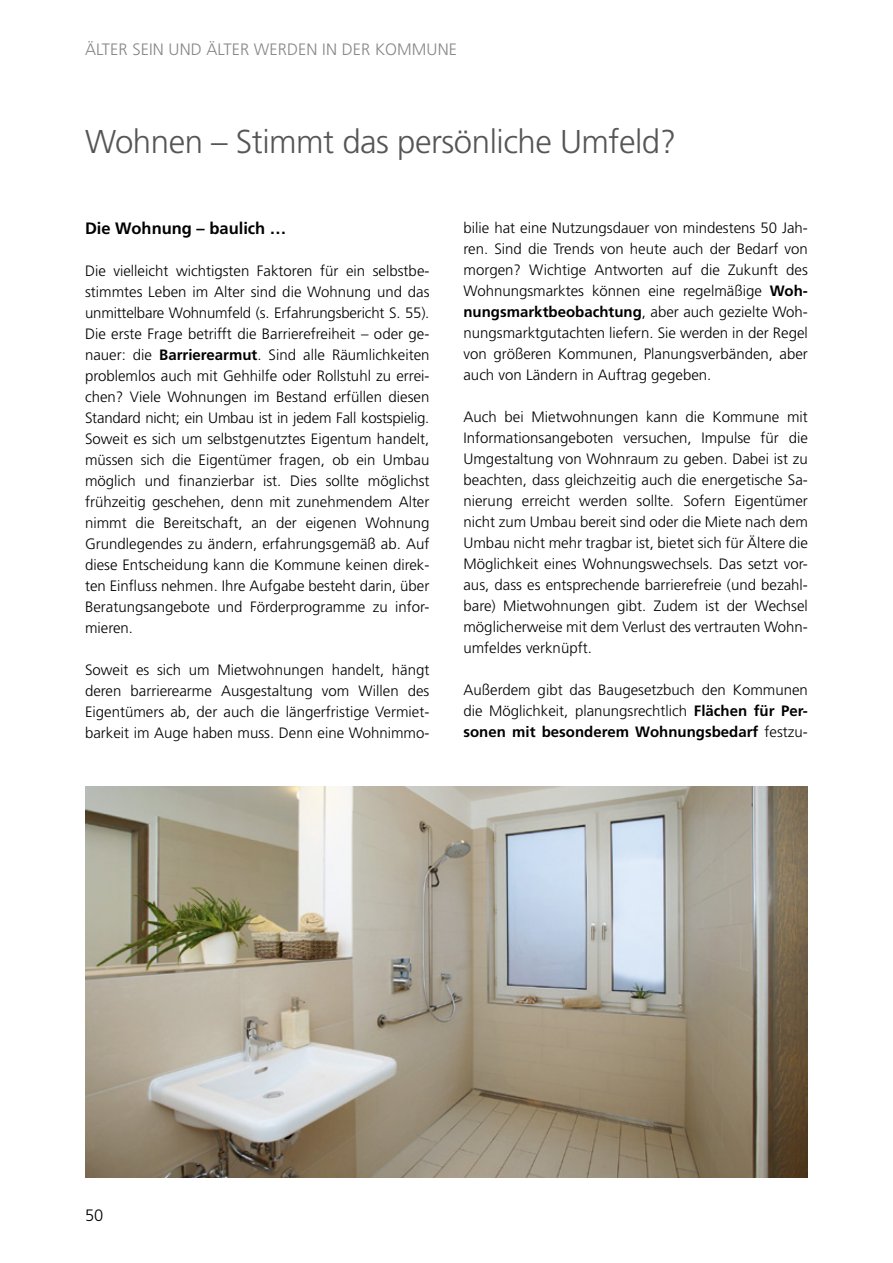
<style>
.page{position:relative;width:893px;height:1263px;background:#fff}
.page>*{position:absolute;margin:0;border:0;box-sizing:border-box;transform-origin:0 0}
.t1{font:300 33px "Frutiger";letter-spacing:-.015em;color:#565656}
.t2{font:300 16.5px "Frutiger";letter-spacing:.005em;color:#878786}
.t3{font:700 16.5px "Frutiger";color:#000}
.t4{font:300 16.5px "Frutiger CE";color:#000}
.t5{font:300 15px/21px "Frutiger";color:#000;text-align:justify}
.s1{font-weight:700}
</style>
<div class="page">
<img style="left:85px;top:787px;width:723px;height:391px">
<p class="t2" style="left:85px;top:40px;width:373px">ÄLTER SEIN UND ÄLTER WERDEN IN DER KOMMUNE</p>
<h1 class="t1" style="left:85px;top:123px;width:593px">Wohnen – Stimmt das persönliche Umfeld?</h1>
<p class="t3" style="left:85px;top:219px;width:203px">Die Wohnung – baulich …</p>
<p class="t5" style="left:85px;top:260px;width:346px">Die vielleicht wichtigsten Faktoren für ein selbstbe&shy;stimmtes Leben im Alter sind die Wohnung und das unmittelbare Wohnumfeld (s. Erfahrungsbericht S. 55).<br>Die erste Frage betrifft die Barrierefreiheit – oder ge&shy;nauer: die <span class="s1">Barrierearmut</span>. Sind alle Räumlichkeiten problemlos auch mit Gehhilfe oder Rollstuhl zu errei&shy;chen? Viele Wohnungen im Bestand erfüllen diesen Standard nicht; ein Umbau ist in jedem Fall kostspielig.<br>Soweit es sich um selbstgenutztes Eigentum handelt, müssen sich die Eigentümer fragen, ob ein Umbau möglich und finanzierbar ist. Dies sollte möglichst frühzeitig geschehen, denn mit zunehmendem Alter nimmt die Bereitschaft, an der eigenen Wohnung Grundlegendes zu ändern, erfahrungsgemäß ab. Auf diese Entscheidung kann die Kommune keinen direk&shy;ten Einfluss nehmen. Ihre Aufgabe besteht darin, über Beratungsangebote und Förderprogramme zu infor&shy;mieren.</p>
<p class="t5" style="left:85px;top:659px;width:346px">Soweit es sich um Mietwohnungen handelt, hängt deren barrierearme Ausgestaltung vom Willen des Eigentümers ab, der auch die längerfristige Vermiet&shy;barkeit im Auge haben muss. Denn eine Wohnimmo-</p>
<p class="t5" style="left:463px;top:217px;width:346px">bilie hat eine Nutzungsdauer von mindestens 50 Jah&shy;ren. Sind die Trends von heute auch der Bedarf von morgen? Wichtige Antworten auf die Zukunft des Wohnungsmarktes können eine regelmäßige <span class="s1">Woh&shy;nungsmarktbeobachtung</span>, aber auch gezielte Woh&shy;nungsmarktgutachten liefern. Sie werden in der Regel von größeren Kommunen, Planungsverbänden, aber auch von Ländern in Auftrag gegeben.</p>
<p class="t5" style="left:463px;top:406px;width:346px">Auch bei Mietwohnungen kann die Kommune mit Informationsangeboten versuchen, Impulse für die Umgestaltung von Wohnraum zu geben. Dabei ist zu beachten, dass gleichzeitig auch die energetische Sa&shy;nierung erreicht werden sollte. Sofern Eigentümer nicht zum Umbau bereit sind oder die Miete nach dem Umbau nicht mehr tragbar ist, bietet sich für Ältere die Möglichkeit eines Wohnungswechsels. Das setzt vor&shy;aus, dass es entsprechende barrierefreie (und bezahl&shy;bare) Mietwohnungen gibt. Zudem ist der Wechsel möglicherweise mit dem Verlust des vertrauten Wohn&shy;umfeldes verknüpft.</p>
<p class="t5" style="left:463px;top:679px;width:346px">Außerdem gibt das Baugesetzbuch den Kommunen die Möglichkeit, planungsrechtlich <span class="s1">Flächen für Per&shy;sonen mit besonderem Wohnungsbedarf</span> festzu-</p>
<p class="t4" style="left:85px;top:1205px;width:20px">50</p>
</div>
